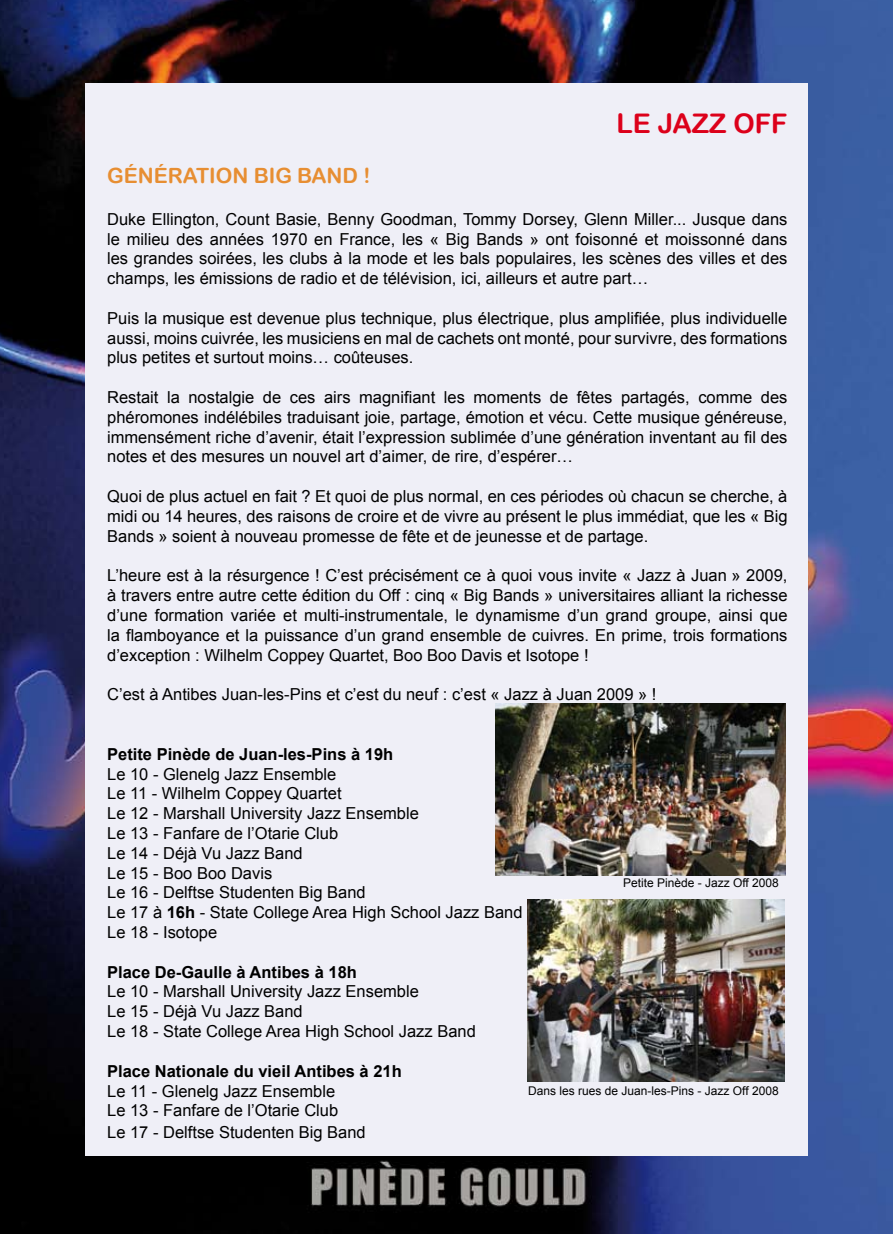
<style>
.page{position:relative;width:893px;height:1234px;background:#fff}
.page>*{position:absolute;margin:0;border:0;box-sizing:border-box;transform-origin:0 0}
.t1{font:27px "Arial Rounded MT Bold";color:#dc001a}
.t2{font:21px "Arial Rounded MT Bold";color:#e78e32}
.t3{font:16.5px/19.8px "Arial";color:#000;text-align:justify}
.t4{font:700 16.5px "Arial";color:#000}
.t5{font:12px "Arial";color:#000}
.s1{font-weight:700}
</style>
<div class="page">
<img style="left:0;top:0;width:893px;height:1233px">
<div style="left:85px;top:83px;width:723px;height:1071px;background:#efeff7"></div>
<img style="left:495px;top:703px;width:291px;height:172px">
<img style="left:528px;top:899px;width:257px;height:182px">
<h1 class="t1" style="left:617px;top:107px;width:60px">LE JAZZ</h1>
<h1 class="t1" style="left:733px;top:107px;width:56px">OFF</h1>
<p class="t2" style="left:107px;top:163px;width:265px">GÉNÉRATION BIG BAND !</p>
<p class="t3" style="left:107px;top:209px;width:682px">Duke Ellington, Count Basie, Benny Goodman, Tommy Dorsey, Glenn Miller... Jusque dans le milieu des années 1970 en France, les « Big Bands » ont foisonné et moissonné dans les grandes soirées, les clubs à la mode et les bals populaires, les scènes des villes et des champs, les émissions de radio et de télévision, ici, ailleurs et autre part…</p>
<p class="t3" style="left:107px;top:308px;width:682px">Puis la musique est devenue plus technique, plus électrique, plus amplifiée, plus individuelle aussi, moins cuivrée, les musiciens en mal de cachets ont monté, pour survivre, des formations plus petites et surtout moins… coûteuses.</p>
<p class="t3" style="left:107px;top:387px;width:682px">Restait la nostalgie de ces airs magnifiant les moments de fêtes partagés, comme des phéromones indélébiles traduisant joie, partage, émotion et vécu. Cette musique généreuse, immensément riche d’avenir, était l’expression sublimée d’une génération inventant au fil des notes et des mesures un nouvel art d’aimer, de rire, d’espérer…</p>
<p class="t3" style="left:107px;top:486px;width:682px">Quoi de plus actuel en fait ? Et quoi de plus normal, en ces périodes où chacun se cherche, à midi ou 14 heures, des raisons de croire et de vivre au présent le plus immédiat, que les « Big Bands » soient à nouveau promesse de fête et de jeunesse et de partage.</p>
<p class="t3" style="left:107px;top:565px;width:682px">L’heure est à la résurgence ! C’est précisément ce à quoi vous invite « Jazz à Juan » 2009, à travers entre autre cette édition du Off : cinq « Big Bands » universitaires alliant la richesse d’une formation variée et multi-instrumentale, le dynamisme d’un grand groupe, ainsi que la flamboyance et la puissance d’un grand ensemble de cuivres. En prime, trois formations d’exception : Wilhelm Coppey Quartet, Boo Boo Davis et Isotope !</p>
<p class="t3" style="left:107px;top:684px;width:551px">C’est à Antibes Juan-les-Pins et c’est du neuf : c’est « Jazz à Juan 2009 » !</p>
<p class="t4" style="left:107px;top:742px;width:288px">Petite Pinède de Juan-les-Pins à 19h</p>
<p class="t3" style="left:107px;top:763px;width:417px;text-align:left">Le 10 - Glenelg Jazz Ensemble<br>Le 11 - Wilhelm Coppey Quartet<br>Le 12 - Marshall University Jazz Ensemble<br>Le 13 - Fanfare de l’Otarie Club<br>Le 14 - Déjà Vu Jazz Band<br>Le 15 - Boo Boo Davis<br>Le 16 - Delftse Studenten Big Band<br>Le 17 à <span class="s1">16h</span> - State College Area High School Jazz Band<br>Le 18 - Isotope</p>
<p class="t4" style="left:107px;top:960px;width:251px">Place De-Gaulle à Antibes à 18h</p>
<p class="t3" style="left:107px;top:981px;width:370px;text-align:left">Le 10 - Marshall University Jazz Ensemble<br>Le 15 - Déjà Vu Jazz Band<br>Le 18 - State College Area High School Jazz Band</p>
<p class="t4" style="left:107px;top:1059px;width:296px">Place Nationale du vieil Antibes à 21h</p>
<p class="t3" style="left:107px;top:1080px;width:233px">Le 11 - Glenelg Jazz Ensemble<br>Le 13 - Fanfare de l’Otarie Club</p>
<p class="t3" style="left:107px;top:1122px;width:260px">Le 17 - Delftse Studenten Big Band</p>
<p class="t5" style="left:623px;top:875px;width:157px">Petite Pinède - Jazz Off 2008</p>
<p class="t5" style="left:528px;top:1082px;width:252px">Dans les rues de Juan-les-Pins - Jazz Off 2008</p>
</div>
